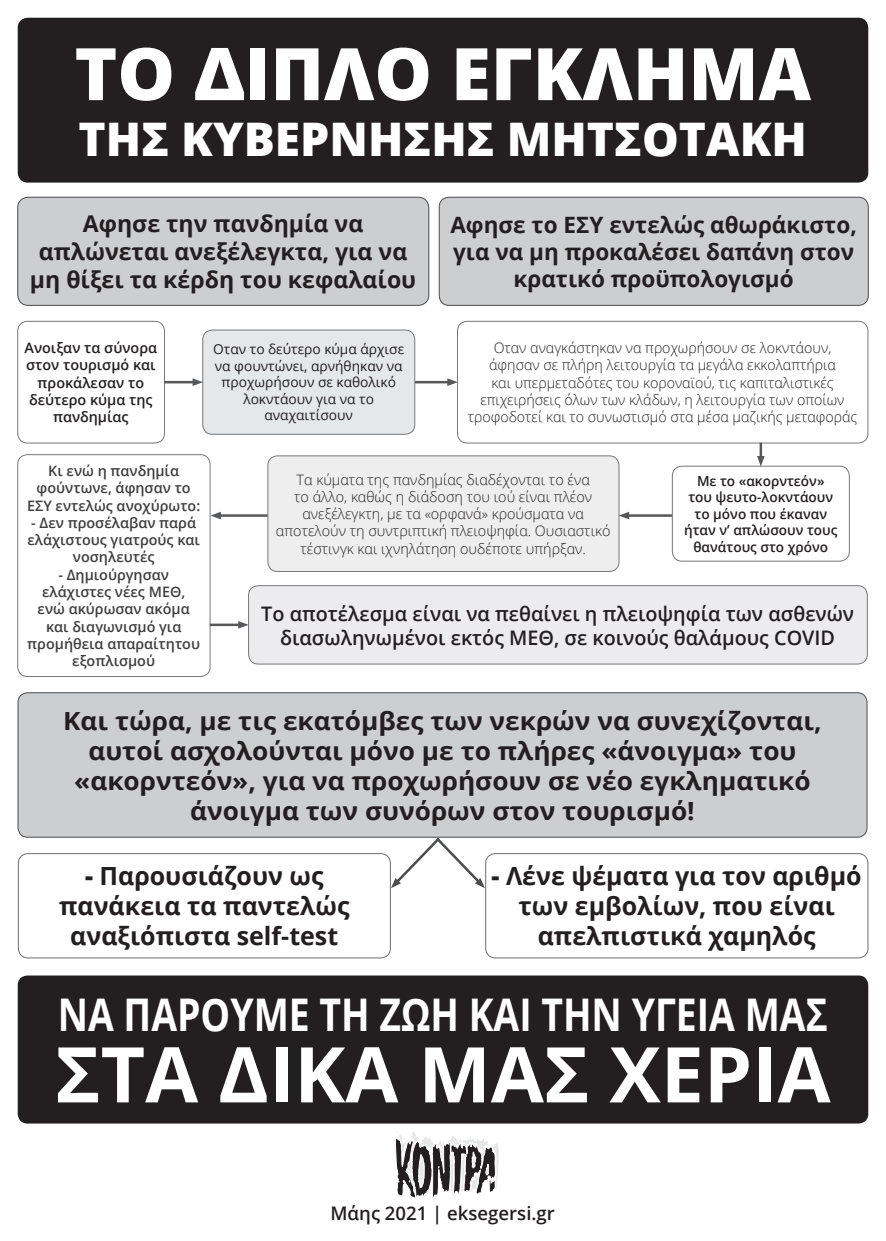
<style>
.page{position:relative;width:886px;height:1241px;background:#fff}
.page>*{position:absolute;margin:0;border:0;box-sizing:border-box;transform-origin:0 0}
.t1{font:700 76.88px "Open Sans";color:#fff}
.t2{font:800 72.5px "Open Sans";color:#fff}
.t3{font:800 46.25px "Open Sans";color:#fff}
.t4{font:700 45px "Open Sans";color:#fff;scale:.83 1}
.t5{font:700 25px/30px "Open Sans";color:#231f20;text-align:center;scale:1.05 1}
.t6{font:700 25px/30px "Open Sans";color:#231f20;text-align:center}
.t7{font:700 23.12px/27.8px "Open Sans";color:#231f20;text-align:center}
.t8{font:700 22.5px/27px "Open Sans";color:#231f20;text-align:center}
.t9{font:600 20px/24px "Open Sans";color:#231f20;text-align:center}
.t10{font:600 18.75px "Open Sans";color:#231f20}
.t11{font:300 14.38px/17.2px "Open Sans";color:#231f20;text-align:center}
.t12{font:600 14.38px/17.2px "Open Sans";color:#3e3e3f;text-align:center}
.t13{font:600 14.38px/17.2px "Open Sans";color:#231f20;text-align:center}
.t14{font:13.75px/16.5px "Open Sans";color:#231f20;text-align:center}
.t15{font:600 13.75px/16.5px "Open Sans";color:#231f20;text-align:center}
.s1{font-weight:800}
</style>
<div class="page">
<div style="left:18px;top:18px;width:850px;height:164px;background:#231f20;border-radius:10px"></div>
<div style="left:18px;top:975px;width:850px;height:148px;background:#231f20;border-radius:10px"></div>
<div style="left:18px;top:197px;width:411px;height:108px;background:#cdced0;border-radius:11px"></div>
<div style="left:17px;top:197px;width:412px;height:108px;border:1px solid #4b4c4d;border-radius:11px"></div>
<div style="left:439px;top:197px;width:429px;height:108px;background:#cdced0;border-radius:10px"></div>
<div style="left:439px;top:197px;width:429px;height:108px;border:1px solid #4b4c4d;border-radius:10px"></div>
<div style="left:18px;top:853px;width:373px;height:105px;border:1px solid #6c6d70;border-radius:10px"></div>
<div style="left:485px;top:853px;width:383px;height:105px;border:1px solid #6c6d70;border-radius:10px"></div>
<div style="left:17px;top:321px;width:148px;height:122px;border:1px solid #76787b;border-radius:10px"></div>
<div style="left:17px;top:454px;width:193px;height:222px;border:1px solid #76787b;border-radius:10px"></div>
<div style="left:203px;top:330px;width:212px;height:104px;background:#e6e7e9;border-radius:10px"></div>
<div style="left:202px;top:330px;width:213px;height:104px;border:1px solid #76787b;border-radius:10px"></div>
<div style="left:457px;top:321px;width:411px;height:122px;border:1px solid #76787b;border-radius:10px"></div>
<div style="left:672px;top:466px;width:177px;height:95px;border:1px solid #76787b;border-radius:10px"></div>
<div style="left:268px;top:456px;width:351px;height:115px;background:#eeeeef;border-radius:10px"></div>
<div style="left:268px;top:455px;width:351px;height:116px;border:1px solid #76787b;border-radius:10px"></div>
<div style="left:249px;top:585px;width:618px;height:79px;background:#ececee;border-radius:10px"></div>
<div style="left:248px;top:585px;width:619px;height:79px;border:1px solid #76787b;border-radius:10px"></div>
<hr style="left:164px;top:381px;width:33px;height:2px;background:#57585a">
<svg style="left:193px;top:378px;width:10px;height:8px"></svg>
<hr style="left:210px;top:623px;width:33px;height:3px;background:#57585a">
<svg style="left:238px;top:621px;width:11px;height:7px"></svg>
<hr style="left:415px;top:381px;width:37px;height:2px;background:#57585a">
<svg style="left:447px;top:378px;width:11px;height:8px"></svg>
<hr style="left:759px;top:442px;width:3px;height:18px;background:#57585a">
<svg style="left:757px;top:456px;width:8px;height:10px"></svg>
<hr style="left:625px;top:514px;width:47px;height:2px;background:#57585a">
<svg style="left:619px;top:511px;width:10px;height:8px"></svg>
<hr style="left:217px;top:514px;width:51px;height:2px;background:#57585a">
<svg style="left:210px;top:511px;width:11px;height:8px"></svg>
<svg style="left:391px;top:837px;width:94px;height:51px"></svg>
<div style="left:18px;top:692px;width:849px;height:145px;background:#cdced0;border-radius:10px"></div>
<div style="left:18px;top:692px;width:849px;height:145px;border:1px solid #4b4c4d;border-radius:10px"></div>
<svg style="left:395px;top:1131px;width:104px;height:67px"></svg>
<h2 class="t2" style="left:74px;top:19px;width:738px">TO ΔΙΠΛΟ ΕΓΚΛΗΜΑ</h2>
<h3 class="t3" style="left:79px;top:104px;width:730px">ΤΗΣ ΚΥΒΕΡΝΗΣΗΣ ΜΗΤΣΟΤΑΚΗ</h3>
<h3 class="t7" style="left:30px;top:209px;width:388px">Αφησε την πανδημία να απλώνεται ανεξέλεγκτα, για να μη θίξει τα κέρδη του κεφαλαίου</h3>
<h3 class="t8" style="left:450px;top:211px;width:408px">Αφησε το ΕΣΥ εντελώς αθωράκιστο, για να μη προκαλέσει δαπάνη στον κρατικό προϋπολογισμό</h3>
<p class="t13" style="left:25px;top:339px;width:134px">Aνοιξαν τα σύνορα στον τουρισμό και προκάλεσαν το δεύτερο κύμα της πανδημίας</p>
<p class="t12" style="left:27px;top:462px;width:175px">Κι ενώ η πανδημία φούντωνε, άφησαν το<br>ΕΣΥ εντελώς ανοχύρωτο:</p>
<p class="t12" style="left:27px;top:513px;width:174px">- Δεν προσέλαβαν παρά ελάχιστους γιατρούς και νοσηλευτές</p>
<p class="t12" style="left:27px;top:565px;width:174px">- Δημιούργησαν ελάχιστες νέες ΜΕΘ, ενώ ακύρωσαν ακόμα και διαγωνισμό για προμήθεια απαραίτητου εξοπλισμού</p>
<p class="t14" style="left:213px;top:341px;width:192px">Οταν το δεύτερο κύμα άρχισε να φουντώνει, αρνήθηκαν να προχωρήσουν σε καθολικό λοκντάουν για να το αναχαιτίσουν</p>
<p class="t11" style="left:468px;top:339px;width:391px">Οταν αναγκάστηκαν να προχωρήσουν σε λοκντάουν, άφησαν σε πλήρη λειτουργία τα μεγάλα εκκολαπτήρια<br>και υπερμεταδότες του κοροναϊού, τις καπιταλιστικές επιχειρήσεις όλων των κλάδων, η λειτουργία των οποίων τροφοδοτεί και το συνωστισμό στα μέσα μαζικής μεταφοράς</p>
<p class="t11" style="left:276px;top:470px;width:336px">Τα κύματα της πανδημίας διαδέχονται το ένα<br>το άλλο, καθώς η διάδοση του ιού είναι πλέον ανεξέλεγκτη, με τα «ορφανά» κρούσματα να αποτελούν τη συντριπτική πλειοψηφία. Ουσιαστικό τέστινγκ και ιχνηλάτηση ουδέποτε υπήρξαν.</p>
<p class="t15" style="left:684px;top:472px;width:155px">Με το «ακορντεόν» του ψευτο-λοκντάουν το μόνο που έκαναν ήταν ν’ απλώσουν τους θανάτους στο χρόνο</p>
<h3 class="t9" style="left:261px;top:600px;width:594px">Το αποτέλεσμα είναι να πεθαίνει η πλειοψηφία των ασθενών διασωληνωμένοι εκτός ΜΕΘ, σε κοινούς θαλάμους COVID</h3>
<h3 class="t5" style="left:63px;top:704px;width:724px">Και τώρα, με τις εκατόμβες των νεκρών να συνεχίζονται, αυτοί ασχολούνται μόνο με το πλήρες «άνοιγμα» του «ακορντεόν», για να προχωρήσουν σε νέο εγκληματικό άνοιγμα των συνόρων στον τουρισμό!</h3>
<h3 class="t6" style="left:59px;top:860px;width:292px"><span class="s1">-</span> Παρουσιάζουν ως πανάκεια τα παντελώς αναξιόπιστα self-test</h3>
<h3 class="t6" style="left:492px;top:860px;width:371px"><span class="s1">-</span> Λένε ψέματα για τον αριθμό των εμβολίων, που είναι απελπιστικά χαμηλός</h3>
<h3 class="t4" style="left:58px;top:982px;width:929px">NΑ ΠΑΡΟΥΜΕ ΤΗ ΖΩΗ ΚΑΙ ΤΗΝ ΥΓΕΙΑ ΜΑΣ</h3>
<h1 class="t1" style="left:55px;top:1019px;width:777px">ΣΤΑ ΔΙΚΑ ΜΑΣ ΧΕΡΙΑ</h1>
<h3 class="t10" style="left:330px;top:1199px;width:226px">Μάης 2021 | eksegersi.gr</h3>
</div>
